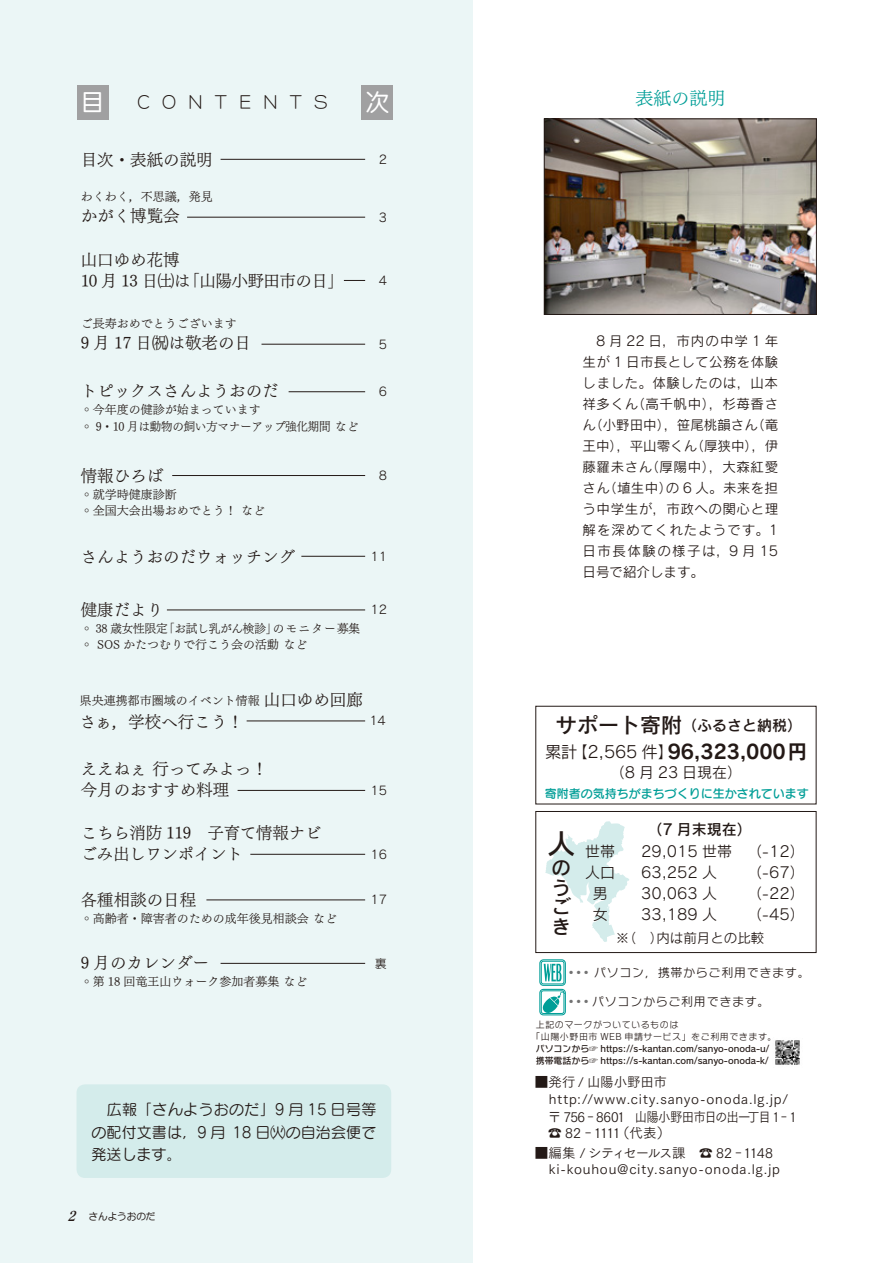
<style>
.page{position:relative;width:893px;height:1263px;background:#fff}
.page>*{position:absolute;margin:0;border:0;box-sizing:border-box;transform-origin:0 0}
.t1{font:28.5px "Rodin Pro N DB";color:#231916}
.t2{font:24px "Anito Std M";color:#fff}
._２行目以降字下げ{font:22.5px "Rodin NTLG Pro DB";color:#727272}
.t3{font:19.5px "Rodin Pro B";letter-spacing:-.01em;color:#231916}
.t4{font:19.5px/19.5px "Rodin Pro N DB";color:#231916}
.t5{font:18px "Tsuku Min Pro LB";color:#009e97}
.t6{font:16.5px "Tsuku Min Pro LB";color:#231916}
.t7{font:16.5px/21px "Tsuku Min Pro LB";letter-spacing:-.02em;color:#231916}
.t8{font:16.5px "Tsuku Min Pro LB";letter-spacing:-.03em;color:#231916}
.t9{font:16.5px "Anito Std L";letter-spacing:.735em;color:#231916}
.t10{font:15px "Rodin Pro N M";color:#231916}
.t11{font:15px/22.5px "Seurat Pro M";letter-spacing:.01em;color:#231916;text-align:justify}
.t12{font:15px "Rodin Pro N DB";color:#231916}
.t13{font:15px "Rodin Pro M";color:#231916}
.t14{font:13.5px/21px "Rodin Pro M";letter-spacing:.04em;color:#231916;text-align:justify}
.t15{font:13.5px "Tsuku Go Pro R";letter-spacing:.06em;color:#231916}
.t16{font:13.5px "Tsuku Go Pro R";letter-spacing:-.065em;color:#231916;scale:.96 1}
.t17{font:13.5px "Tsuku Go Pro R";letter-spacing:-.08em;color:#231916}
.t18{font:13.5px "Tsuku Go Pro R";letter-spacing:.025em;color:#231916}
.t19{font:13.5px "Rodin Pro N M";color:#231916}
.t20{font:13.5px "Tsuku Go Pro R";letter-spacing:-.015em;color:#231916}
.t21{font:12px "Tsuku Min Pro LB";color:#231916}
._２行目以降字下げ-2{font:12px "Rodin NTLG Pro M";letter-spacing:.06em;color:#231916}
.t22{font:12px "Tsuku Min Pro LB";letter-spacing:-.02em;color:#231916}
.t23{font:12px "Tsuku Min Pro LB";letter-spacing:-.03em;color:#231916}
.t24{font:12px "Seurat Pro N DB";color:#009e97}
.t25{font:12px "Rodin Pro M";color:#231916}
.t26{font:9.75px "Anito Std M";letter-spacing:-.02em;color:#231916}
._２行目以降字下げ-3{font:9px "Rodin NTLG Pro DB";color:#231916}
._２行目以降字下げ-4{font:9px "Rodin NTLG Pro M";letter-spacing:.06em;color:#231916}
.s1{font-size:16.5px}
.s2{font-family:"Matisse Eleganto Pro B";font-style:italic;font-size:13.5px}
.s3{font-size:21px}
.s4{font-family:"Rodin Pro M";font-size:16.5px}
</style>
<div class="page">
<svg style="left:540px;top:960px;width:25px;height:25px"></svg>
<div style="left:539px;top:959px;width:27px;height:27px;border:1px solid #009e97;border-radius:4px"></div>
<div style="left:541px;top:961px;width:23px;height:23px;border:1px solid #009e97;border-radius:2px"></div>
<svg style="left:544px;top:964px;width:17px;height:17px"></svg>
<div style="left:539px;top:989px;width:27px;height:26px;border:1px solid #009e97;border-radius:4px"></div>
<div style="left:541px;top:990px;width:23px;height:24px;border:1px solid #009e97;border-radius:2px"></div>
<svg style="left:541px;top:992px;width:23px;height:21px"></svg>
<img style="left:775px;top:1040px;width:25px;height:25px">
<div style="left:0;top:0;width:472px;height:1263px;background:#ebf6f6"></div>
<img style="left:546px;top:121px;width:269px;height:192px">
<div style="left:544px;top:119px;width:273px;height:196px;border:1px solid #231916"></div>
<div style="left:77px;top:85px;width:31px;height:34px;background:#a0a0a1"></div>
<div style="left:361px;top:85px;width:32px;height:34px;background:#a0a0a1"></div>
<hr style="left:167px;top:610px;width:198px;height:1px;background:#231916">
<hr style="left:206px;top:900px;width:159px;height:1px;background:#231916">
<hr style="left:221px;top:963px;width:144px;height:1px;background:#231916">
<hr style="left:250px;top:854px;width:115px;height:1px;background:#231916">
<hr style="left:238px;top:790px;width:127px;height:1px;background:#231916">
<hr style="left:221px;top:159px;width:144px;height:1px;background:#231916">
<hr style="left:172px;top:475px;width:193px;height:1px;background:#231916">
<hr style="left:289px;top:391px;width:76px;height:1px;background:#231916">
<svg style="left:344px;top:280px;width:21px;height:1px"></svg>
<hr style="left:187px;top:217px;width:178px;height:1px;background:#231916">
<hr style="left:261px;top:344px;width:104px;height:1px;background:#231916">
<svg style="left:545px;top:821px;width:84px;height:121px"></svg>
<div style="left:535px;top:811px;width:281px;height:142px;border:1px solid #231916"></div>
<hr style="left:247px;top:721px;width:118px;height:1px;background:#231916">
<div style="left:77px;top:1084px;width:314px;height:94px;background:#d4eceb;border-radius:9px"></div>
<hr style="left:301px;top:556px;width:64px;height:1px;background:#231916">
<p class="t2" style="left:80px;top:87px;width:26px">目</p>
<p class="t9" style="left:137px;top:91px;width:192px">CONTENTS</p>
<p class="t2" style="left:365px;top:87px;width:25px">次</p>
<p class="t6" style="left:81px;top:145px;width:134px">目次・表紙の説明</p>
<p class="t25" style="left:379px;top:152px;width:10px">2</p>
<p class="t21" style="left:81px;top:186px;width:134px">わくわく，不思議，発見</p>
<p class="t6" style="left:81px;top:201px;width:100px">かがく博覧会</p>
<p class="t6" style="left:81px;top:245px;width:100px">山口ゆめ花博</p>
<p class="t8" style="left:81px;top:266px;width:265px">10 月 13 日㈯は「山陽小野田市の日」</p>
<p class="t21" style="left:81px;top:313px;width:158px">ご長寿おめでとうございます</p>
<p class="t6" style="left:81px;top:328px;width:172px">9 月 17 日㈷は敬老の日</p>
<p class="t6" style="left:81px;top:376px;width:200px">トピックスさんようおのだ</p>
<p class="t21" style="left:81px;top:399px;width:182px">◦今年度の健診が始まっています</p>
<p class="t23" style="left:81px;top:415px;width:279px">◦ 9・10 月は動物の飼い方マナーアップ強化期間 など</p>
<p class="t6" style="left:81px;top:461px;width:84px">情報ひろば</p>
<p class="t21" style="left:81px;top:483px;width:97px">◦就学時健康診断</p>
<p class="t21" style="left:81px;top:500px;width:186px">◦全国大会出場おめでとう！ など</p>
<p class="t25" style="left:379px;top:209px;width:10px">3</p>
<p class="t25" style="left:379px;top:272px;width:10px">4</p>
<p class="t25" style="left:379px;top:336px;width:10px">5</p>
<p class="t25" style="left:379px;top:384px;width:10px">6</p>
<p class="t25" style="left:379px;top:468px;width:10px">8</p>
<p class="t6" style="left:81px;top:541px;width:216px">さんようおのだウォッチング</p>
<p class="t25" style="left:370px;top:549px;width:18px">11</p>
<p class="t6" style="left:81px;top:594px;width:84px">健康だより</p>
<p class="t22" style="left:81px;top:617px;width:281px">◦ 38 歳女性限定「お試し乳がん検診」のモニター募集</p>
<p class="t21" style="left:81px;top:634px;width:228px">◦ SOS かたつむりで行こう会の活動 など</p>
<p class="t25" style="left:370px;top:602px;width:18px">12</p>
<p class="t21" style="left:80px;top:689px;width:285px">県央連携都市圏域のイベント情報 <span class="s1">山口ゆめ回廊</span></p>
<p class="t6" style="left:80px;top:706px;width:166px">さぁ，学校へ行こう！</p>
<p class="t25" style="left:369px;top:713px;width:18px">14</p>
<p class="t6" style="left:81px;top:754px;width:189px">ええねぇ 行ってみよっ！</p>
<p class="t6" style="left:81px;top:775px;width:150px">今月のおすすめ料理</p>
<p class="t25" style="left:370px;top:783px;width:18px">15</p>
<p class="t7" style="left:81px;top:820px;width:242px">こちら消防 119　子育て情報ナビごみ出しワンポイント</p>
<p class="t6" style="left:81px;top:885px;width:117px">各種相談の日程</p>
<p class="t21" style="left:81px;top:908px;width:258px">◦高齢者・障害者のための成年後見相談会 など</p>
<p class="t6" style="left:81px;top:948px;width:130px">9 月のカレンダー</p>
<p class="t21" style="left:81px;top:971px;width:228px">◦第 18 回竜王山ウォーク参加者募集 など</p>
<p class="t25" style="left:370px;top:846px;width:18px">16</p>
<p class="t25" style="left:370px;top:892px;width:18px">17</p>
<p class="t25" style="left:375px;top:955px;width:13px">裏</p>
<p class="t11" style="left:91px;top:1098px;width:286px">　広報「さんようおのだ」9 月 15 日号等の配付文書は，9 月 18 日㈫の自治会便で発送します。</p>
<p class="t26" style="left:67px;top:1210px;width:90px"><span class="s2">2</span> さんようおのだ</p>
<p class="t5" style="left:635px;top:82px;width:91px">表紙の説明</p>
<p class="t14" style="left:583px;top:330px;width:197px">　8 月 22 日，市内の中学 1 年生が 1 日市長として公務を体験しました。体験したのは，山本祥多くん（高千帆中），杉苺香さん（小野田中），笹尾桃韻さん（竜王中），平山零くん（厚狭中），伊藤羅未さん（厚陽中），大森紅愛さん（埴生中）の 6 人。未来を担う中学生が，市政への関心と理解を深めてくれたようです。1日市長体験の様子は，9 月 15日号で紹介します。</p>
<p class="t12" style="left:556px;top:715px;width:247px"><span class="s3">サポート寄附</span>（ふるさと納税）</p>
<p class="t3" style="left:545px;top:738px;width:263px"><span class="s4">累計【2,565 件】</span>96,323,000円</p>
<p class="t13" style="left:610px;top:763px;width:134px">（8 月 23 日現在）</p>
<p class="t24" style="left:545px;top:785px;width:265px">寄附者の気持ちがまちづくりに生かされています</p>
<p class="t1" style="left:547px;top:825px;width:29px">人</p>
<p class="t4" style="left:552px;top:857px;width:21px">のうごき</p>
<p class="t12" style="left:648px;top:819px;width:106px">（7 月末現在）</p>
<p class="t10" style="left:585px;top:841px;width:31px">世帯</p>
<p class="t10" style="left:641px;top:841px;width:93px">29,015 世帯</p>
<p class="t10" style="left:747px;top:841px;width:59px">（-12）</p>
<p class="t10" style="left:585px;top:862px;width:31px">人口</p>
<p class="t10" style="left:641px;top:862px;width:78px">63,252 人</p>
<p class="t10" style="left:747px;top:862px;width:59px">（-67）</p>
<p class="t10" style="left:593px;top:884px;width:16px">男</p>
<p class="t10" style="left:641px;top:884px;width:78px">30,063 人</p>
<p class="t10" style="left:747px;top:884px;width:59px">（-22）</p>
<p class="t10" style="left:593px;top:905px;width:16px">女</p>
<p class="t10" style="left:641px;top:905px;width:78px">33,189 人</p>
<p class="t10" style="left:747px;top:905px;width:59px">（-45）</p>
<p class="t19" style="left:616px;top:929px;width:150px">※（　）内は前月との比較</p>
<p class="_２行目以降字下げ-2" style="left:594px;top:965px;width:217px">パソコン，携帯からご利用できます。</p>
<p class="_２行目以降字下げ-2" style="left:592px;top:993px;width:179px">パソコンからご利用できます。</p>
<p class="_２行目以降字下げ" style="left:567px;top:958px;width:24px">…</p>
<p class="_２行目以降字下げ" style="left:567px;top:986px;width:24px">…</p>
<p class="_２行目以降字下げ-4" style="left:536px;top:1018px;width:144px">上記のマークがついているものは</p>
<p class="_２行目以降字下げ-4" style="left:531px;top:1030px;width:247px">「山陽小野田市 WEB 申請サービス」をご利用できます。</p>
<p class="_２行目以降字下げ-3" style="left:536px;top:1042px;width:235px">パソコンから☞ https://s-kantan.com/sanyo-onoda-u/</p>
<p class="_２行目以降字下げ-3" style="left:536px;top:1054px;width:234px">携帯電話から☞ https://s-kantan.com/sanyo-onoda-k/</p>
<p class="t20" style="left:535px;top:1071px;width:134px">■発行 / 山陽小野田市</p>
<p class="t15" style="left:535px;top:1087px;width:255px">　http://www.city.sanyo-onoda.lg.jp/</p>
<p class="t16" style="left:548px;top:1105px;width:260px">〒 756‐8601 山陽小野田市日の出一丁目 1‐1</p>
<p class="t18" style="left:535px;top:1122px;width:137px">　☎ 82‐1111（代表）</p>
<p class="t17" style="left:535px;top:1141px;width:240px">■編集 / シティセールス課　☎ 82‐1148</p>
<p class="t15" style="left:535px;top:1158px;width:247px">　ki-kouhou@city.sanyo-onoda.lg.jp</p>
</div>
